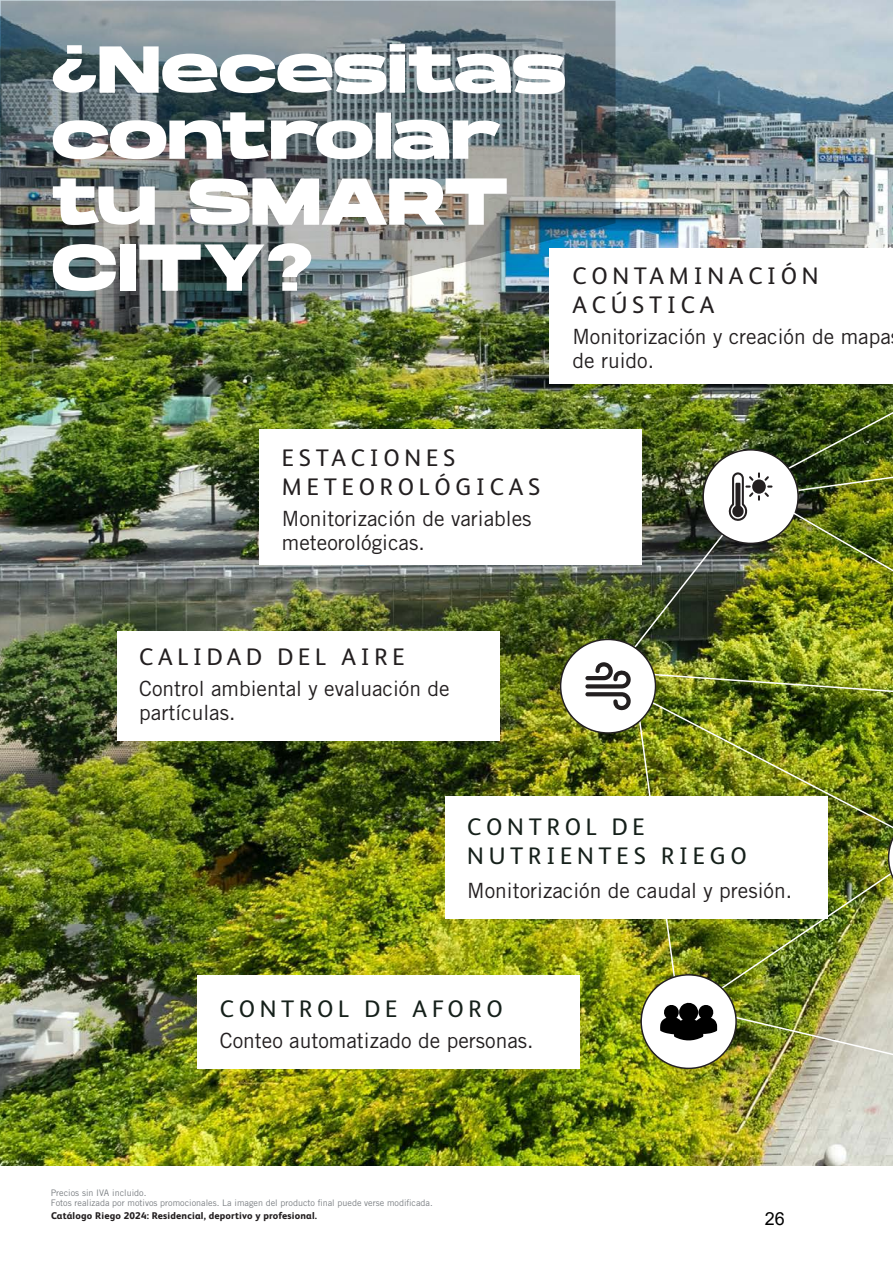
<style>
.page{position:relative;width:893px;height:1263px;background:#fff}
.page>*{position:absolute;margin:0;border:0;box-sizing:border-box;transform-origin:0 0}
.Números{font:700 66px/66px "Hanson";letter-spacing:-.02em;color:#fff}
.Modelo{font:24px/28.5px "FS Albert";letter-spacing:.2em;color:#231f20}
.Modelo-2{font:24px/28.5px "FS Albert";letter-spacing:.2em;color:#15201a}
.Modelo-3{font:21px/24px "Trade Gothic LT Std";color:#231f20}
.t1{font:18px "Arial";color:#000}
.t2{font:800 9.75px "FS Albert";letter-spacing:.02em;color:#231f20}
.t3{font:9px/10.5px "Trade Gothic LT Std";color:#7c8084}
</style>
<div class="page">
<img style="left:0;top:0;width:893px;height:1166px">
<div style="left:259px;top:429px;width:383px;height:135px;background:#fff"></div>
<div style="left:197px;top:975px;width:383px;height:93px;background:#fff"></div>
<img style="left:1px;top:1px;width:614px;height:381px">
<div style="left:117px;top:631px;width:382px;height:110px;background:#fff"></div>
<div style="left:445px;top:797px;width:382px;height:122px;background:#fff"></div>
<img style="left:613px;top:189px;width:280px;height:881px">
<div style="left:561px;top:639px;width:94px;height:94px;background:#fff;border-radius:50%"></div>
<div style="left:641px;top:975px;width:95px;height:93px;background:#fff;border-radius:50%"></div>
<img style="left:585px;top:336px;width:308px;height:705px">
<p class="Números" style="left:51px;top:35px;width:517px">¿Necesitas</p>
<p class="Números" style="left:51px;top:101px;width:452px">controlar</p>
<p class="Números" style="left:51px;top:167px;width:459px">tu SMART<br>CITY?</p>
<p class="Modelo" style="left:572px;top:261px;width:248px">CONTAMINACIÓN<br>ACÚSTICA</p>
<p class="Modelo-3" style="left:572px;top:324px;width:320px">Monitorización y creación de mapa de ruido.</p>
<p class="Modelo" style="left:282px;top:442px;width:260px">ESTACIONES<br>METEOROLÓGICAS</p>
<p class="Modelo-3" style="left:282px;top:506px;width:251px">Monitorización de variables meteorológicas.</p>
<p class="Modelo" style="left:139px;top:641px;width:267px">CALIDAD DEL AIRE</p>
<p class="Modelo-3" style="left:139px;top:676px;width:312px">Control ambiental y evaluación de partículas.</p>
<p class="Modelo-2" style="left:467px;top:812px;width:281px">CONTROL DE<br>NUTRIENTES RIEGO</p>
<p class="Modelo-3" style="left:467px;top:878px;width:326px">Monitorización de caudal y presión.</p>
<p class="Modelo-2" style="left:220px;top:993px;width:284px">CONTROL DE AFORO</p>
<p class="Modelo-3" style="left:220px;top:1028px;width:315px">Conteo automatizado de personas.</p>
<p class="t3" style="left:51px;top:1187px;width:383px">Precios sin IVA incluido.<br>Fotos realizada por motivos promocionales. La imagen del producto final puede verse modificada.</p>
<p class="t2" style="left:51px;top:1209px;width:268px">Catálogo Riego 2024: Residencial, deportivo y profesional.</p>
<p class="t1" style="left:765px;top:1206px;width:22px">26</p>
</div>
